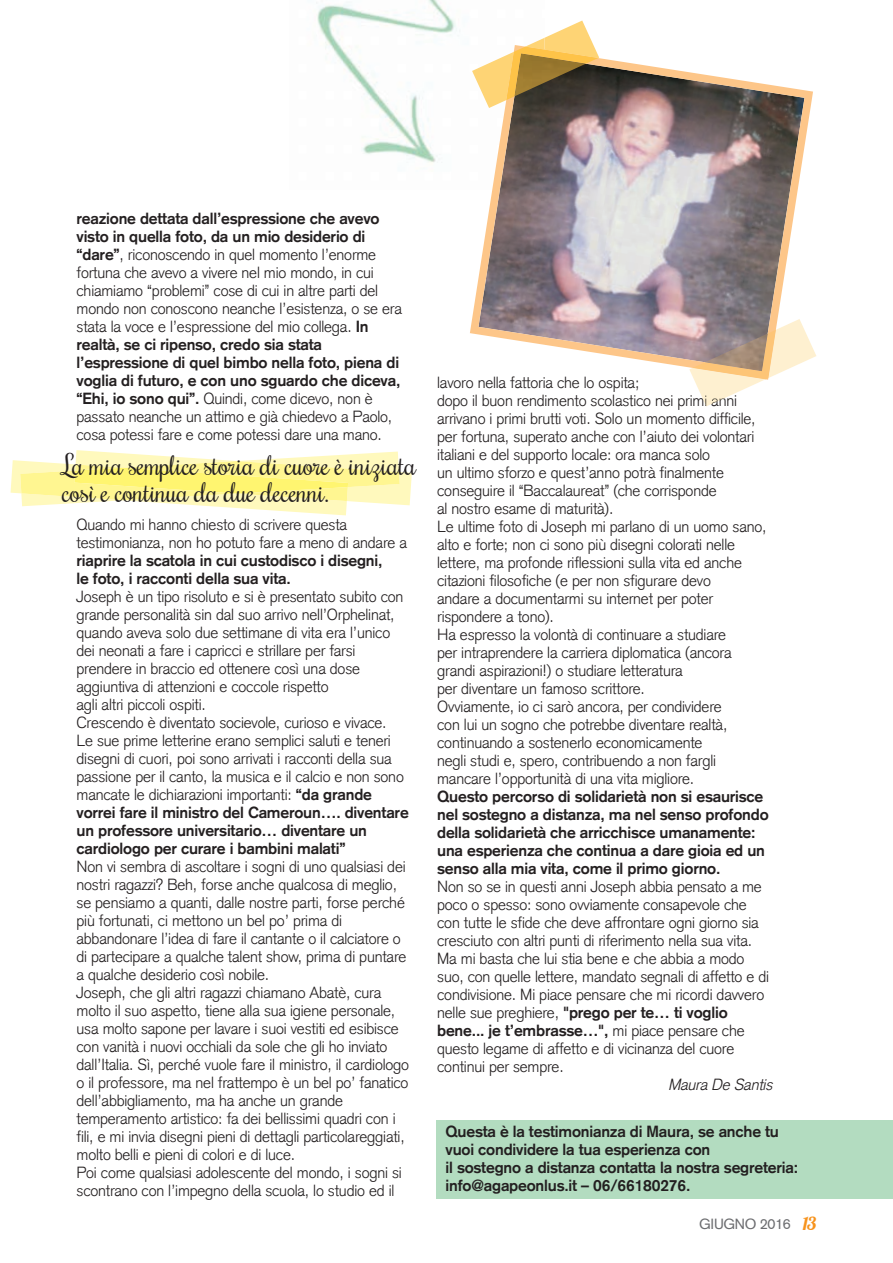
<style>
.page{position:relative;width:893px;height:1263px;background:#fff}
.page>*{position:absolute;margin:0;border:0;box-sizing:border-box;transform-origin:0 0}
.t1{font:27.15px/27px "Rochester";letter-spacing:-.01em;color:#231f20}
.t2{font:300 15.75px/18px "Akzidenz Grotesk";letter-spacing:-.01em;color:#231f20}
.t3{font:700 15.75px/18px "Akzidenz Grotesk";letter-spacing:-.01em;color:#231f20}
.t4{font:italic 300 15.75px "Akzidenz Grotesk";color:#231f20}
.t5{font:14.4px "Akzidenz Grotesk";letter-spacing:-.02em;color:#6c6d70}
.s1{font-weight:700}
.s2{font-family:"Lobster 1.3";font-size:18px;color:#f7931d}
</style>
<div class="page">
<svg style="left:11px;top:450px;width:401px;height:65px"></svg>
<img style="left:317px;top:0;width:139px;height:163px">
<svg style="left:470px;top:58px;width:343px;height:310px"></svg>
<img style="left:472px;top:55px;width:42px;height:53px">
<svg style="left:506px;top:21px;width:93px;height:79px"></svg>
<img style="left:514px;top:54px;width:72px;height:42px">
<svg style="left:689px;top:319px;width:127px;height:87px"></svg>
<img style="left:705px;top:333px;width:63px;height:38px">
<div style="left:436px;top:1120px;width:457px;height:79px;background:#b3dcc0"></div>
<p class="t2" style="left:77px;top:209px;width:327px"><span class="s1">reazione dettata dall’espressione che avevo visto in quella foto, da un mio desiderio di “dare”</span>, riconoscendo in quel momento l’enorme fortuna che avevo a vivere nel mio mondo, in cui chiamiamo “problemi” cose di cui in altre parti del mondo non conoscono neanche l’esistenza, o se era stata la voce e l’espressione del mio collega. <span class="s1">In realtà, se ci ripenso, credo sia stata l’espressione di quel bimbo nella foto, piena di voglia di futuro, e con uno sguardo che diceva, “Ehi, io sono qui”.</span> Quindi, come dicevo, non è passato neanche un attimo e già chiedevo a Paolo, cosa potessi fare e come potessi dare una mano.</p>
<h1 class="t1" style="left:62px;top:452px;width:356px">La mia semplice storia di cuore è iniziata così e continua da due decenni.</h1>
<p class="t2" style="left:77px;top:515px;width:332px">Quando mi hanno chiesto di scrivere questa testimonianza, non ho potuto fare a meno di andare a</p>
<p class="t3" style="left:77px;top:551px;width:307px">riaprire la scatola in cui custodisco i disegni, le foto, i racconti della sua vita.</p>
<p class="t2" style="left:77px;top:587px;width:334px">Joseph è un tipo risoluto e si è presentato subito con grande personalità sin dal suo arrivo nell’Orphelinat, quando aveva solo due settimane di vita era l’unico dei neonati a fare i capricci e strillare per farsi prendere in braccio ed ottenere così una dose aggiuntiva di attenzioni e coccole rispetto<br>agli altri piccoli ospiti.<br>Crescendo è diventato socievole, curioso e vivace.<br>Le sue prime letterine erano semplici saluti e teneri disegni di cuori, poi sono arrivati i racconti della sua passione per il canto, la musica e il calcio e non sono mancate le dichiarazioni importanti: <span class="s1">“da grande vorrei fare il ministro del Cameroun…. diventare un professore universitario… diventare un cardiologo per curare i bambini malati”</span></p>
<p class="t2" style="left:77px;top:857px;width:334px">Non vi sembra di ascoltare i sogni di uno qualsiasi dei nostri ragazzi? Beh, forse anche qualcosa di meglio, se pensiamo a quanti, dalle nostre parti, forse perché più fortunati, ci mettono un bel po’ prima di abbandonare l’idea di fare il cantante o il calciatore o di partecipare a qualche talent show, prima di puntare a qualche desiderio così nobile.<br>Joseph, che gli altri ragazzi chiamano Abatè, cura molto il suo aspetto, tiene alla sua igiene personale, usa molto sapone per lavare i suoi vestiti ed esibisce con vanità i nuovi occhiali da sole che gli ho inviato dall’Italia. Sì, perché vuole fare il ministro, il cardiologo o il professore, ma nel frattempo è un bel po’ fanatico dell’abbigliamento, ma ha anche un grande temperamento artistico: fa dei bellissimi quadri con i fili, e mi invia disegni pieni di dettagli particolareggiati, molto belli e pieni di colori e di luce.<br>Poi come qualsiasi adolescente del mondo, i sogni si scontrano con l’impegno della scuola, lo studio ed il</p>
<p class="t2" style="left:437px;top:374px;width:331px">lavoro nella fattoria che lo ospita;<br>dopo il buon rendimento scolastico nei primi anni arrivano i primi brutti voti. Solo un momento difficile, per fortuna, superato anche con l’aiuto dei volontari italiani e del supporto locale: ora manca solo<br>un ultimo sforzo e quest’anno potrà finalmente conseguire il “Baccalaureat” (che corrisponde<br>al nostro esame di maturità).<br>Le ultime foto di Joseph mi parlano di un uomo sano, alto e forte; non ci sono più disegni colorati nelle lettere, ma profonde riflessioni sulla vita ed anche citazioni filosofiche (e per non sfigurare devo<br>andare a documentarmi su internet per poter rispondere a tono).<br>Ha espresso la volontà di continuare a studiare<br>per intraprendere la carriera diplomatica (ancora grandi aspirazioni!) o studiare letteratura<br>per diventare un famoso scrittore.<br>Ovviamente, io ci sarò ancora, per condividere<br>con lui un sogno che potrebbe diventare realtà, continuando a sostenerlo economicamente<br>negli studi e, spero, contribuendo a non fargli mancare l’opportunità di una vita migliore.</p>
<p class="t3" style="left:437px;top:788px;width:333px">Questo percorso di solidarietà non si esaurisce nel sostegno a distanza, ma nel senso profondo della solidarietà che arricchisce umanamente: una esperienza che continua a dare gioia ed un senso alla mia vita, come il primo giorno.</p>
<p class="t2" style="left:437px;top:878px;width:333px">Non so se in questi anni Joseph abbia pensato a me poco o spesso: sono ovviamente consapevole che con tutte le sfide che deve affrontare ogni giorno sia cresciuto con altri punti di riferimento nella sua vita.<br>Ma mi basta che lui stia bene e che abbia a modo suo, con quelle lettere, mandato segnali di affetto e di condivisione. Mi piace pensare che mi ricordi davvero nelle sue preghiere, <span class="s1">"prego per te… ti voglio bene... je t’embrasse…",</span> mi piace pensare che questo legame di affetto e di vicinanza del cuore continui per sempre.</p>
<p class="t4" style="left:668px;top:1075px;width:110px">MauraDe Santis</p>
<p class="t3" style="left:446px;top:1122px;width:354px">Questa è la testimonianza di Maura, se anche tu vuoi condividere la tua esperienza con<br>il sostegno a distanza contatta la nostra segreteria: info@agapeonlus.it – 06/66180276.</p>
<p class="t5" style="left:699px;top:1216px;width:119px">GIUGNO 2016 <span class="s2">13</span></p>
</div>
